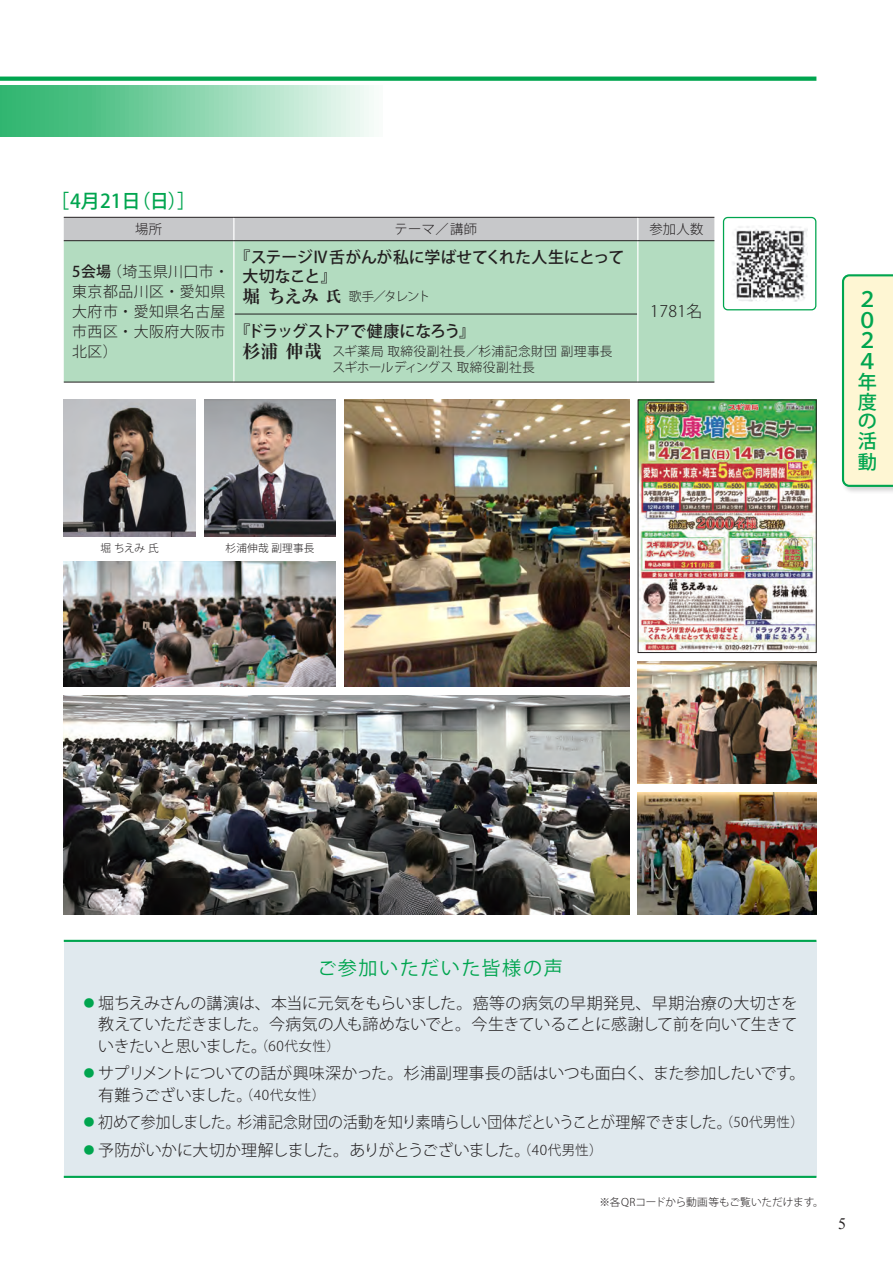
<style>
.page{position:relative;width:893px;height:1263px;background:#fff}
.page>*{position:absolute;margin:0;border:0;box-sizing:border-box;transform-origin:0 0}
.t1{font:500 21px/20.5px "Koz Go Pr 6 N";color:#00a54f;text-align:justify}
.t2{font:500 19.2px/20px "Koz Go Pr 6 N";color:#00a54f;text-align:justify}
.t3{font:19.2px "Koz Go Pr 6 N";letter-spacing:.075em;color:#00a54f}
.t4{font:300 15.9px/21.3px "Koz Go Pr 6 N";letter-spacing:-.03em;color:#231f20;text-align:justify}
.t5{font:300 15.9px/27.6px "Koz Go Pr 6 N";letter-spacing:-.03em;color:#231f20;scale:.93 1}
.t6{font:500 15.9px/19.2px "Koz Go Pr 6 N";letter-spacing:-.015em;color:#231f20}
.t7{font:500 15.9px "Koz Go Pr 6 N";letter-spacing:-.055em;color:#231f20}
.t8{font:15.9px "Times New Roman";color:#231f20}
.t9{font:300 14.85px/20.2px "Koz Go Pr 6 N";letter-spacing:.035em;color:#231f20}
.t10{font:300 13.35px "Koz Go Pr 6 N";letter-spacing:.025em;color:#231f20}
.t11{font:300 12.75px/16.5px "Koz Go Pr 6 N";letter-spacing:.02em;color:#231f20}
.t12{font:300 10.65px "Koz Go Pr 6 N";letter-spacing:.005em;color:#231f20}
.s1{font-weight:500}
.s2{font-family:"Ryumin Pro";font-weight:700;font-stretch:expanded;font-size:18px}
.s3{font-family:"Ryumin Pro";font-weight:700;font-stretch:expanded;font-size:15.3px}
.s4{color:#00a54f}
.s5{font-size:13.5px}
</style>
<div class="page">
<div style="left:840px;top:273px;width:53px;height:222px;background:#231f20;opacity:.2"></div>
<svg style="left:841px;top:273px;width:52px;height:215px;background:#eff1cd"></svg>
<img style="left:204px;top:400px;width:132px;height:137px">
<div style="left:0;top:85px;width:383px;height:51px;background:linear-gradient(to right,#22b066,#f6fbf8)"></div>
<svg style="left:0;top:77px;width:816px;height:4px;background:#0ca957"></svg>
<div style="left:64px;top:241px;width:650px;height:141px;background:#b3dcc0"></div>
<hr style="left:234px;top:314px;width:403px;height:1px;background:#231f20">
<div style="left:64px;top:218px;width:650px;height:22px;background:#c7c8ca"></div>
<hr style="left:233px;top:241px;width:1px;height:73px;background:#fff">
<hr style="left:637px;top:241px;width:1px;height:73px;background:#fff">
<hr style="left:233px;top:314px;width:1px;height:68px;background:#fff">
<hr style="left:637px;top:314px;width:1px;height:68px;background:#fff">
<hr style="left:64px;top:217px;width:170px;height:1px;background:#231f20">
<hr style="left:234px;top:217px;width:404px;height:1px;background:#231f20">
<hr style="left:638px;top:217px;width:76px;height:1px;background:#231f20">
<hr style="left:64px;top:240px;width:170px;height:1px;background:#231f20">
<hr style="left:234px;top:240px;width:404px;height:1px;background:#231f20">
<hr style="left:638px;top:240px;width:76px;height:1px;background:#231f20">
<hr style="left:64px;top:382px;width:170px;height:1px;background:#231f20">
<hr style="left:638px;top:382px;width:76px;height:1px;background:#231f20">
<hr style="left:234px;top:382px;width:404px;height:1px;background:#231f20">
<div style="left:723px;top:217px;width:93px;height:93px;border:1px solid #00a54f;border-radius:4px"></div>
<img style="left:732px;top:226px;width:76px;height:76px">
<div style="left:64px;top:941px;width:752px;height:236px;background:#e0e9ee"></div>
<hr style="left:64px;top:1176px;width:752px;height:2px;background:#00a54f">
<hr style="left:64px;top:940px;width:752px;height:2px;background:#00a54f">
<img style="left:640px;top:402px;width:174px;height:249px">
<img style="left:64px;top:400px;width:132px;height:137px">
<img style="left:64px;top:695px;width:565px;height:219px">
<img style="left:638px;top:661px;width:178px;height:122px">
<img style="left:638px;top:792px;width:178px;height:122px">
<img style="left:64px;top:561px;width:272px;height:126px">
<img style="left:344px;top:400px;width:285px;height:287px">
<p class="t2" style="left:50px;top:192px;width:148px">［4月21日（日）］</p>
<p class="t10" style="left:135px;top:222px;width:28px">場所</p>
<p class="t10" style="left:394px;top:222px;width:84px">テーマ／講師</p>
<p class="t10" style="left:649px;top:222px;width:56px">参加人数</p>
<p class="t9" style="left:72px;top:261px;width:158px"><span class="s1">5会場</span>（埼玉県川口市・東京都品川区・愛知県大府市・愛知県名古屋市西区・大阪府大阪市北区）</p>
<p class="t6" style="left:242px;top:248px;width:383px;text-indent:-8px">『ステージⅣ舌がんが私に学ばせてくれた人生にとって大切なこと』</p>
<p class="t11" style="left:242px;top:289px;width:190px"><span class="s2">堀 ちえみ</span> <span class="s3">氏</span> 歌手／タレント</p>
<p class="t4" style="left:650px;top:301px;width:54px">1781名</p>
<p class="t7" style="left:234px;top:322px;width:242px">『ドラッグストアで健康になろう』</p>
<p class="t11" style="left:242px;top:343px;width:372px"><span class="s2">杉浦 伸哉</span> スギ薬局 取締役副社長／杉浦記念財団 副理事長　　　　　　　スギホールディングス 取締役副社長</p>
<p class="t12" style="left:100px;top:542px;width:60px">堀 ちえみ 氏</p>
<p class="t12" style="left:226px;top:542px;width:90px">杉浦伸哉 副理事長</p>
<h1 class="t1" style="left:857px;top:290px;width:18px">２<br>０<br>２<br>４</h1>
<p class="t2" style="left:858px;top:372px;width:20px">年度の活動</p>
<p class="t3" style="left:317px;top:957px;width:247px">ご参加いただいた皆様の声</p>
<p class="t4" style="left:98px;top:993px;width:701px;text-indent:-17px"><span class="s4">⃝</span>堀ちえみさんの講演は、本当に元気をもらいました。癌等の病気の早期発見、早期治療の大切さを教えていただきました。今病気の人も諦めないでと。今生きていることに感謝して前を向いて生きていきたいと思いました。<span class="s5">（60代女性）</span></p>
<p class="t4" style="left:98px;top:1063px;width:709px;text-indent:-17px"><span class="s4">⃝</span>サプリメントについての話が興味深かった。杉浦副理事長の話はいつも面白く、また参加したいです。有難うございました。<span class="s5">（40代女性）</span></p>
<p class="t5" style="left:81px;top:1109px;width:779px"><span class="s4">⃝</span>初めて参加しました。杉浦記念財団の活動を知り素晴らしい団体だということが理解できました。<span class="s5">（50代男性）</span><span class="s4">⃝</span>予防がいかに大切か理解しました。ありがとうございました。<span class="s5">（40代男性）</span></p>
<p class="t12" style="left:599px;top:1196px;width:226px">※各QRコードから動画等もご覧いただけます。</p>
<p class="t8" style="left:838px;top:1213px;width:9px">5</p>
</div>
